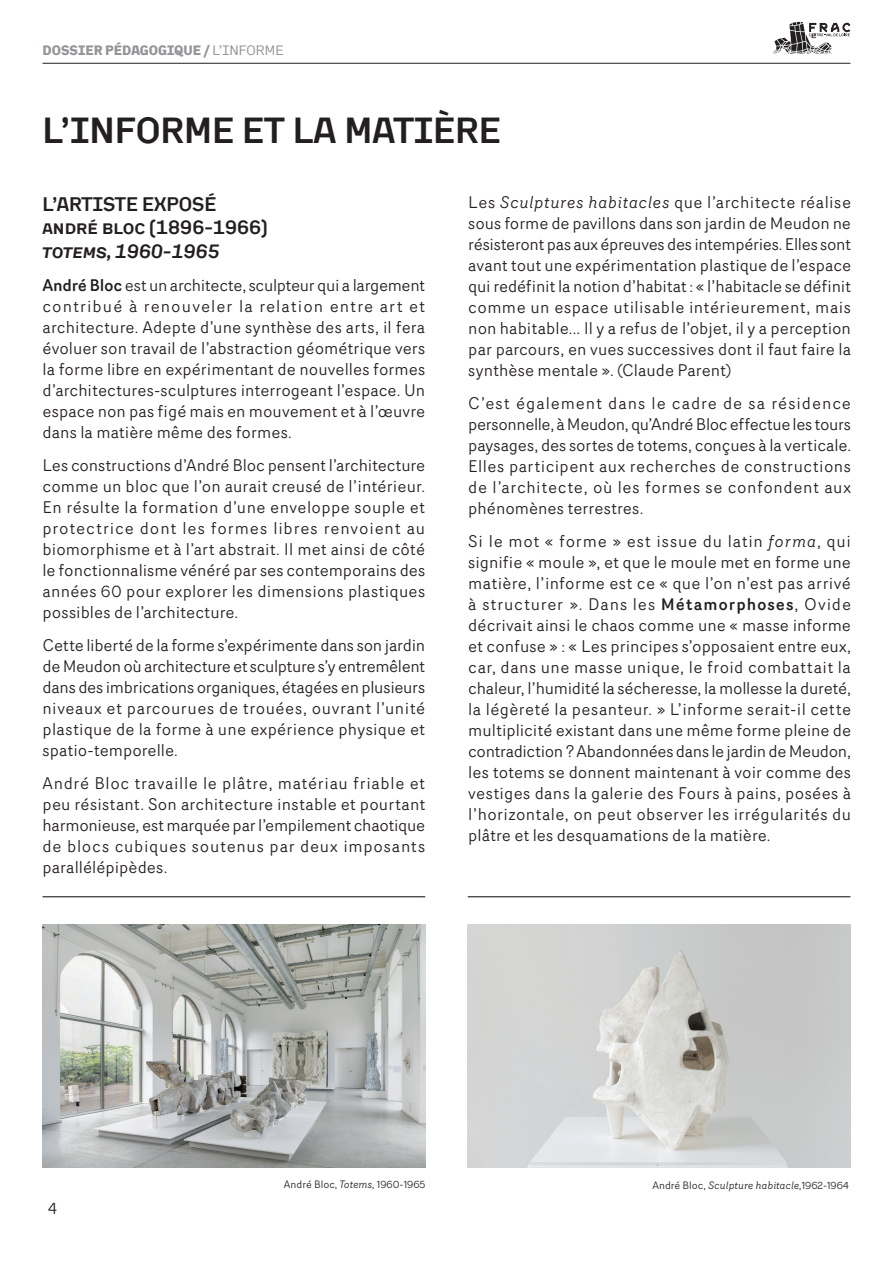
<style>
.page{position:relative;width:893px;height:1263px;background:#fff}
.page>*{position:absolute;margin:0;border:0;box-sizing:border-box;transform-origin:0 0}
.t1{font:500 36px "Kade";color:#231f20}
.t2{font:500 19.5px/23.4px "Kade";color:#231f20}
.t3{font:italic 500 19.5px "Kade";color:#231f20}
.t4{font:16.5px/21px "Router";letter-spacing:.01em;color:#231f20;text-align:justify}
.t5{font:700 13.5px "Kade";color:#939598}
.t6{font:10.5px "Router";color:#231f20}
.s1{font-weight:400}
.s2{font-weight:500}
.s3{font-style:italic}
</style>
<div class="page">
<hr style="left:43px;top:63px;width:807px;height:1px;background:#231f20">
<svg style="left:773px;top:22px;width:77px;height:32px"></svg>
<img style="left:468px;top:925px;width:382px;height:243px">
<hr style="left:468px;top:896px;width:382px;height:1px;background:#231f20">
<hr style="left:43px;top:896px;width:382px;height:1px;background:#231f20">
<img style="left:43px;top:925px;width:382px;height:243px">
<p class="t5" style="left:43px;top:41px;width:243px">DOSSIER PÉDAGOGIQUE / <span class="s1">L’INFORME</span></p>
<h1 class="t1" style="left:43px;top:107px;width:460px">L’INFORME ET LA MATIÈRE</h1>
<p class="t2" style="left:43px;top:192px;width:226px">L’ARTISTE EXPOSÉ<br>ANDRÉ BLOC (1896-1966)</p>
<p class="t3" style="left:43px;top:239px;width:179px">TOTEMS, 1960-1965</p>
<p class="t4" style="left:43px;top:274px;width:384px"><span class="s2">André Bloc</span> est un architecte, sculpteur qui a largement contribué à renouveler la relation entre art et architecture. Adepte d’une synthèse des arts, il fera évoluer son travail de l’abstraction géométrique vers la forme libre en expérimentant de nouvelles formes d’architectures-sculptures interrogeant l’espace. Un espace non pas figé mais en mouvement et à l’œuvre dans la matière même des formes.</p>
<p class="t4" style="left:43px;top:454px;width:384px">Les constructions d’André Bloc pensent l’architecture comme un bloc que l’on aurait creusé de l’intérieur.<br>En résulte la formation d’une enveloppe souple et protectrice dont les formes libres renvoient au biomorphisme et à l’art abstrait. Il met ainsi de côté le fonctionnalisme vénéré par ses contemporains des années 60 pour explorer les dimensions plastiques possibles de l’architecture.</p>
<p class="t4" style="left:43px;top:634px;width:384px">Cette liberté de la forme s’expérimente dans son jardin de Meudon où architecture et sculpture s’y entremêlent dans des imbrications organiques, étagées en plusieurs niveaux et parcourues de trouées, ouvrant l’unité plastique de la forme à une expérience physique et spatio-temporelle.</p>
<p class="t4" style="left:43px;top:772px;width:384px">André Bloc travaille le plâtre, matériau friable et peu résistant. Son architecture instable et pourtant harmonieuse, est marquée par l’empilement chaotique de blocs cubiques soutenus par deux imposants parallélépipèdes.</p>
<p class="t4" style="left:468px;top:191px;width:384px">Les <span class="s3">Sculptures habitacles</span> que l’architecte réalise sous forme de pavillons dans son jardin de Meudon ne résisteront pas aux épreuves des intempéries. Elles sont avant tout une expérimentation plastique de l’espace qui redéfinit la notion d’habitat : « l’habitacle se définit comme un espace utilisable intérieurement, mais non habitable... Il y a refus de l’objet, il y a perception par parcours, en vues successives dont il faut faire la synthèse mentale ». (Claude Parent)</p>
<p class="t4" style="left:468px;top:392px;width:384px">C’est également dans le cadre de sa résidence personnelle, à Meudon, qu’André Bloc effectue les tours paysages, des sortes de totems, conçues à la verticale.<br>Elles participent aux recherches de constructions de l’architecte, où les formes se confondent aux phénomènes terrestres.</p>
<p class="t4" style="left:468px;top:530px;width:384px">Si le mot « forme » est issue du latin <span class="s3">forma</span>, qui signifie « moule », et que le moule met en forme une matière, l’informe est ce « que l’on n’est pas arrivé à structurer ». Dans les <span class="s2">Métamorphoses</span>, Ovide décrivait ainsi le chaos comme une « masse informe et confuse » : « Les principes s’opposaient entre eux, car, dans une masse unique, le froid combattait la chaleur, l’humidité la sécheresse, la mollesse la dureté, la légèreté la pesanteur. » L’informe serait-il cette multiplicité existant dans une même forme pleine de contradiction ? Abandonnées dans le jardin de Meudon, les totems se donnent maintenant à voir comme des vestiges dans la galerie des Fours à pains, posées à l’horizontale, on peut observer les irrégularités du plâtre et les desquamations de la matière.</p>
<p class="t4" style="left:47px;top:1197px;width:13px">4</p>
<p class="t6" style="left:284px;top:1177px;width:143px">André Bloc, <span class="s3">Totems,</span> 1960-1965</p>
<p class="t6" style="left:652px;top:1177px;width:198px">André Bloc, <span class="s3">Sculpture habitacle,</span>1962-1964</p>
</div>
